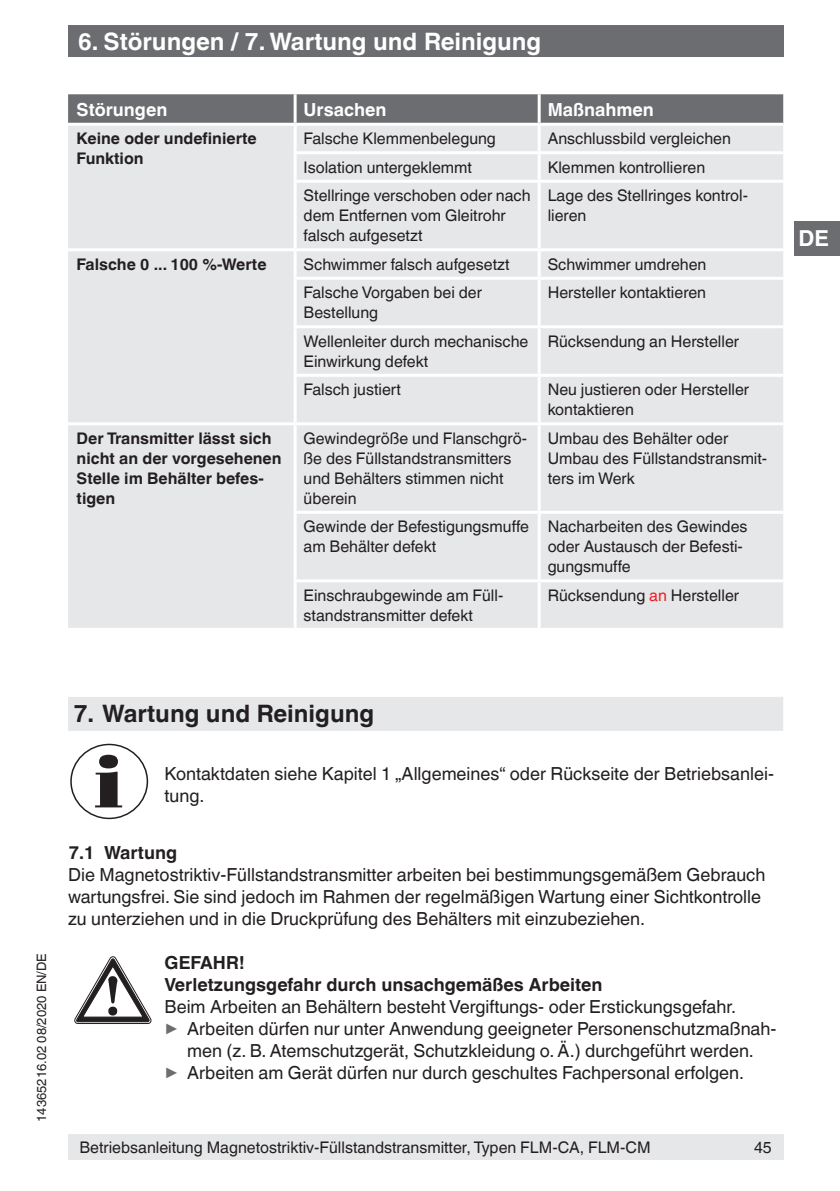
<style>
.page{position:relative;width:840px;height:1191px;background:#fff}
.page>*{position:absolute;margin:0;border:0;box-sizing:border-box;transform-origin:0 0}
.t1{font:700 24px "Helvetica World";color:#fff}
.t2{font:700 24px "Helvetica World";color:#231f20}
.t3{font:700 22px "Helvetica World";color:#fff}
.t4{font:18px/22px "Helvetica World";color:#231f20}
.t5{font:700 18px/22px "Helvetica World";color:#231f20}
.t6{font:700 18px "Helvetica World";color:#fff}
.t7{font:16px/20px "Helvetica World";color:#231f20}
.t8{font:700 16px/20px "Helvetica World";color:#231f20}
.t9{font:13px "Helvetica World";color:#231f20}
.s1{color:#ee1d23}
.s2{font-size:17.6px;color:#6c6d70}
</style>
<div class="page">
<div style="left:68px;top:26px;width:714px;height:31px;background:#6c6d70"></div>
<div style="left:794px;top:221px;width:45px;height:34px;background:#6c6d70"></div>
<div style="left:68px;top:1134px;width:714px;height:25px;background:#e6e7e9"></div>
<div style="left:68px;top:697px;width:714px;height:34px;background:#e6e7e9"></div>
<svg style="left:68px;top:94px;width:714px;height:29px;background:#6f7073"></svg>
<div style="left:68px;top:126px;width:714px;height:502px;background:#e6e7e9"></div>
<hr style="left:293px;top:94px;width:3px;height:29px;background:#fff">
<hr style="left:537px;top:94px;width:3px;height:29px;background:#fff">
<hr style="left:537px;top:126px;width:3px;height:25px;background:#fff">
<hr style="left:293px;top:151px;width:246px;height:3px;background:#fff">
<hr style="left:539px;top:151px;width:243px;height:3px;background:#fff">
<hr style="left:537px;top:154px;width:3px;height:26px;background:#fff">
<hr style="left:293px;top:180px;width:246px;height:3px;background:#fff">
<hr style="left:539px;top:180px;width:243px;height:3px;background:#fff">
<hr style="left:537px;top:183px;width:3px;height:65px;background:#fff">
<hr style="left:295px;top:248px;width:244px;height:3px;background:#fff">
<hr style="left:539px;top:248px;width:243px;height:3px;background:#fff">
<hr style="left:537px;top:251px;width:3px;height:26px;background:#fff">
<hr style="left:293px;top:277px;width:246px;height:3px;background:#fff">
<hr style="left:539px;top:277px;width:243px;height:3px;background:#fff">
<hr style="left:537px;top:280px;width:3px;height:45px;background:#fff">
<hr style="left:293px;top:325px;width:246px;height:3px;background:#fff">
<hr style="left:539px;top:325px;width:243px;height:3px;background:#fff">
<hr style="left:537px;top:328px;width:3px;height:46px;background:#fff">
<hr style="left:293px;top:374px;width:246px;height:3px;background:#fff">
<hr style="left:539px;top:374px;width:243px;height:3px;background:#fff">
<hr style="left:537px;top:377px;width:3px;height:45px;background:#fff">
<hr style="left:537px;top:425px;width:3px;height:86px;background:#fff">
<hr style="left:537px;top:514px;width:3px;height:65px;background:#fff">
<hr style="left:537px;top:582px;width:3px;height:46px;background:#fff">
<hr style="left:293px;top:126px;width:3px;height:25px;background:#fff">
<hr style="left:293px;top:154px;width:3px;height:26px;background:#fff">
<hr style="left:293px;top:183px;width:3px;height:65px;background:#fff">
<hr style="left:68px;top:248px;width:227px;height:3px;background:#fff">
<hr style="left:293px;top:251px;width:3px;height:26px;background:#fff">
<hr style="left:293px;top:280px;width:3px;height:45px;background:#fff">
<hr style="left:293px;top:328px;width:3px;height:46px;background:#fff">
<hr style="left:293px;top:377px;width:3px;height:45px;background:#fff">
<hr style="left:68px;top:422px;width:227px;height:3px;background:#fff">
<hr style="left:293px;top:425px;width:3px;height:86px;background:#fff">
<hr style="left:293px;top:514px;width:3px;height:65px;background:#fff">
<hr style="left:293px;top:582px;width:3px;height:46px;background:#fff">
<hr style="left:295px;top:422px;width:244px;height:3px;background:#fff">
<hr style="left:539px;top:422px;width:243px;height:3px;background:#fff">
<hr style="left:293px;top:511px;width:246px;height:3px;background:#fff">
<hr style="left:539px;top:511px;width:243px;height:3px;background:#fff">
<hr style="left:293px;top:579px;width:246px;height:3px;background:#fff">
<hr style="left:539px;top:579px;width:243px;height:3px;background:#fff">
<svg style="left:95px;top:754px;width:27px;height:53px"></svg>
<div style="left:70px;top:743px;width:78px;height:76px;border:1px solid #231f20;border-radius:50%"></div>
<svg style="left:75px;top:956px;width:76px;height:67px"></svg>
<h1 class="t1" style="left:78px;top:27px;width:464px">6. Störungen / 7. Wartung und Reinigung</h1>
<p class="t6" style="left:77px;top:99px;width:92px">Störungen</p>
<p class="t6" style="left:303px;top:99px;width:84px">Ursachen</p>
<p class="t6" style="left:547px;top:99px;width:108px">Maßnahmen</p>
<p class="t8" style="left:77px;top:129px;width:181px">Keine oder undefinierte<br>Funktion</p>
<p class="t7" style="left:303px;top:129px;width:194px">Falsche Klemmenbelegung</p>
<p class="t7" style="left:547px;top:129px;width:185px">Anschlussbild vergleichen</p>
<p class="t7" style="left:303px;top:157px;width:170px">Isolation untergeklemmt</p>
<p class="t7" style="left:547px;top:157px;width:159px">Klemmen kontrollieren</p>
<p class="t7" style="left:303px;top:186px;width:228px">Stellringe verschoben oder nach dem Entfernen vom Gleitrohr falsch aufgesetzt</p>
<p class="t7" style="left:547px;top:186px;width:202px">Lage des Stellringes kontrol&shy;lieren</p>
<p class="t8" style="left:77px;top:254px;width:191px">Falsche 0 ... 100 %-Werte</p>
<p class="t7" style="left:303px;top:254px;width:207px">Schwimmer falsch aufgesetzt</p>
<p class="t7" style="left:547px;top:254px;width:160px">Schwimmer umdrehen</p>
<p class="t7" style="left:303px;top:283px;width:180px">Falsche Vorgaben bei der<br>Bestellung</p>
<p class="t7" style="left:547px;top:283px;width:160px">Hersteller kontaktieren</p>
<p class="t7" style="left:303px;top:331px;width:226px">Wellenleiter durch mechanische<br>Einwirkung defekt</p>
<p class="t7" style="left:547px;top:331px;width:193px">Rücksendung an Hersteller</p>
<p class="t7" style="left:303px;top:380px;width:99px">Falsch justiert</p>
<p class="t7" style="left:547px;top:380px;width:203px">Neu justieren oder Hersteller kontaktieren</p>
<p class="t8" style="left:77px;top:428px;width:206px">Der Transmitter lässt sich nicht an der vorgesehenen<br>Stelle im Behälter befes&shy;tigen</p>
<p class="t7" style="left:303px;top:428px;width:225px">Gewindegröße und Flanschgrö&shy;ße des Füllstandstransmitters und Behälters stimmen nicht überein</p>
<p class="t7" style="left:547px;top:428px;width:221px">Umbau des Behälter oder<br>Umbau des Füllstandstransmit&shy;ters im Werk</p>
<p class="t7" style="left:303px;top:517px;width:227px">Gewinde der Befestigungsmuffe am Behälter defekt</p>
<p class="t7" style="left:547px;top:517px;width:201px">Nacharbeiten des Gewindes oder Austausch der Befesti&shy;gungsmuffe</p>
<p class="t7" style="left:303px;top:585px;width:201px">Einschraubgewinde am Füll&shy;standstransmitter defekt</p>
<p class="t7" style="left:547px;top:585px;width:193px">Rücksendung <span class="s1">an</span> Hersteller</p>
<h2 class="t3" style="left:798px;top:226px;width:32px">DE</h2>
<p class="t9" style="left:34px;top:1121px;width:170px;rotate:-90deg">14365216.02 08/2020 EN/DE</p>
<h1 class="t2" style="left:74px;top:700px;width:302px">7. Wartung und Reinigung</h1>
<p class="t4" style="left:164px;top:762px;width:610px">Kontaktdaten siehe Kapitel 1 „Allgemeines“ oder Rückseite der Betriebsanlei&shy;tung.</p>
<p class="t5" style="left:69px;top:841px;width:110px">7.1 Wartung</p>
<p class="t4" style="left:68px;top:863px;width:698px">Die Magnetostriktiv-Füllstandstransmitter arbeiten bei bestimmungsgemäßem Gebrauch wartungsfrei. Sie sind jedoch im Rahmen der regelmäßigen Wartung einer Sichtkontrolle zu unterziehen und in die Druckprüfung des Behälters mit einzubeziehen.</p>
<p class="t5" style="left:164px;top:951px;width:439px">GEFAHR!<br>Verletzungsgefahr durch unsachgemäßes Arbeiten</p>
<p class="t4" style="left:164px;top:995px;width:573px">Beim Arbeiten an Behältern besteht Vergiftungs- oder Erstickungsgefahr.</p>
<p class="t4" style="left:164px;top:1017px;width:613px"><span class="s2">▶</span> Arbeiten dürfen nur unter Anwendung geeigneter Personenschutzmaßnah-</p>
<p class="t4" style="left:187px;top:1039px;width:568px">men (z. B. Atemschutzgerät, Schutzkleidung o. Ä.) durchgeführt werden.</p>
<p class="t4" style="left:164px;top:1061px;width:581px"><span class="s2">▶</span> Arbeiten am Gerät dürfen nur durch geschultes Fachpersonal erfolgen.</p>
<p class="t7" style="left:79px;top:1137px;width:572px">Betriebsanleitung Magnetostriktiv-Füllstandstransmitter, Typen FLM-CA, FLM-CM</p>
<p class="t7" style="left:753px;top:1137px;width:19px">45</p>
</div>
